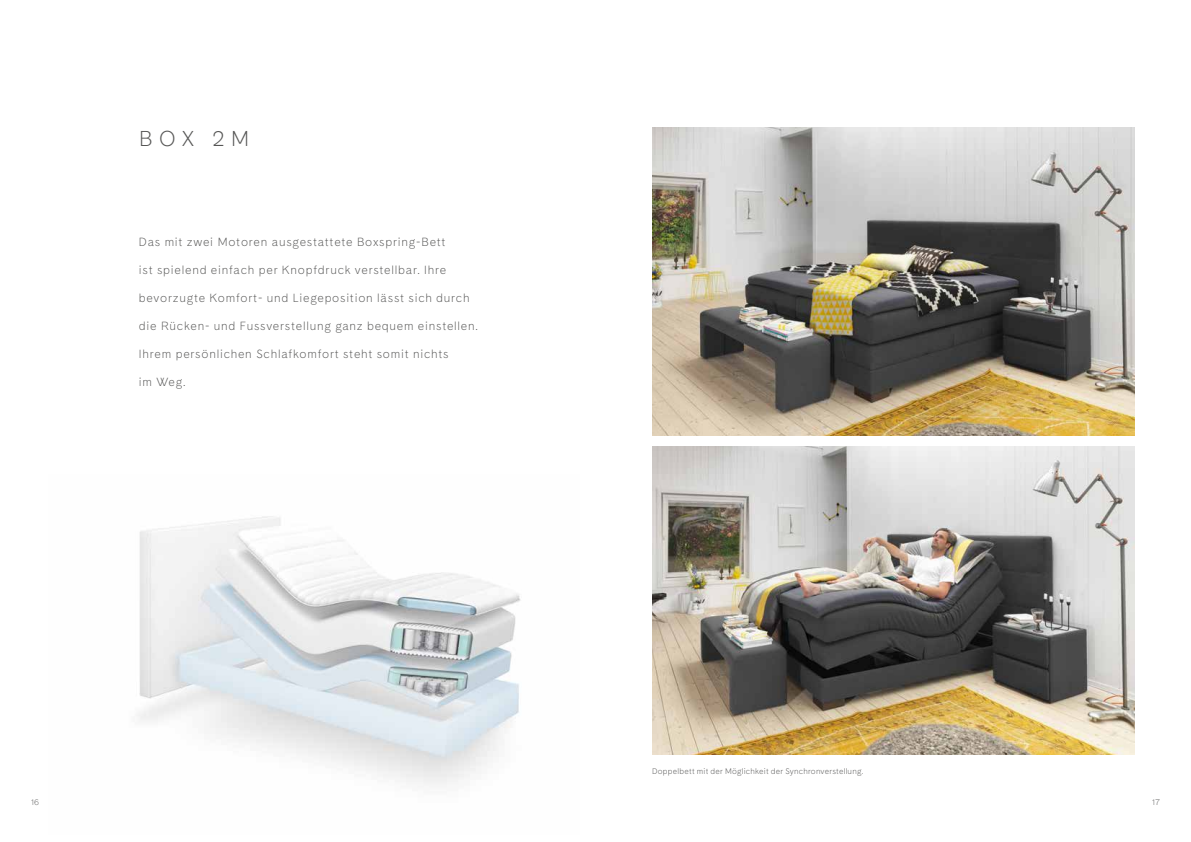
<style>
.page{position:relative;width:1191px;height:842px;background:#fff}
.page>*{position:absolute;margin:0;border:0;box-sizing:border-box;transform-origin:0 0}
.t1{font:300 20px "Cadiz";color:#565655}
.t2{font:300 11px "Cadiz";letter-spacing:.07em;color:#565655}
.t3{font:300 7.5px "Cadiz";letter-spacing:.03em;color:#565655}
</style>
<div class="page">
<img style="left:652px;top:128px;width:482px;height:307px">
<img style="left:652px;top:446px;width:482px;height:308px">
<img style="left:137px;top:516px;width:384px;height:269px">
<h1 class="t1" style="left:139px;top:125px;width:112px">BOX 2M</h1>
<p class="t2" style="left:139px;top:234px;width:308px">Das mit zwei Motoren ausgestattete Boxspring-Bett</p>
<p class="t2" style="left:139px;top:262px;width:309px">ist spielend einfach per Knopfdruck verstellbar. Ihre</p>
<p class="t2" style="left:139px;top:290px;width:332px">bevorzugte Komfort- und Liegeposition lässt sich durch</p>
<p class="t2" style="left:139px;top:318px;width:340px">die Rücken- und Fussverstellung ganz bequem einstellen.</p>
<p class="t2" style="left:139px;top:346px;width:311px">Ihrem persönlichen Schlafkomfort steht somit nichts</p>
<p class="t2" style="left:139px;top:374px;width:48px">im Weg.</p>
<p class="t3" style="left:31px;top:797px;width:10px">16</p>
<p class="t3" style="left:652px;top:766px;width:213px">Doppelbett mit der Möglichkeit der Synchronverstellung.</p>
<p class="t3" style="left:1152px;top:797px;width:9px">17</p>
</div>
